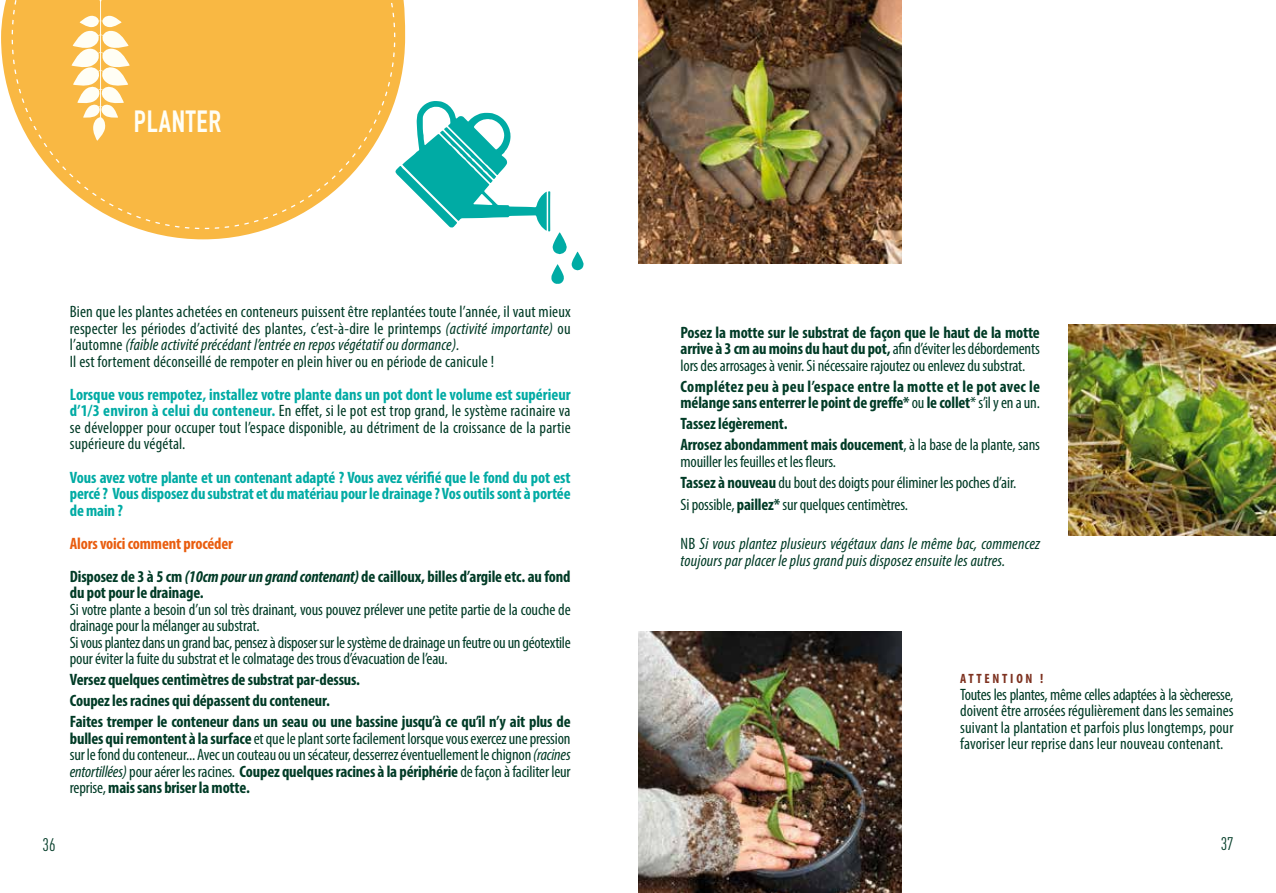
<style>
.page{position:relative;width:1276px;height:893px;background:#fff}
.page>*{position:absolute;margin:0;border:0;box-sizing:border-box;transform-origin:0 0}
.t1{font:700 30px "DIN Condensed";color:#fffef5}
.t2{font:18px "DIN Cond";color:#003b26}
.t3{font:condensed 16.5px/16.5px "Myriad Pro";letter-spacing:-.01em;color:#003b26;text-align:justify}
.t4{font:700 condensed 16.5px/21px "Myriad Pro";letter-spacing:-.01em;color:#003b26}
.t5{font:condensed 16.5px/16.5px "Myriad Pro";letter-spacing:.01em;color:#003b26}
.t6{font:700 condensed 16.5px/16.5px "Myriad Pro";letter-spacing:-.01em;color:#00aba4;text-align:justify}
.t7{font:italic condensed 16.5px/16.5px "Myriad Pro";letter-spacing:.01em;color:#003b26}
.t8{font:700 condensed 13.5px "Myriad Pro";letter-spacing:.2em;color:#7d311f}
.s1{font-style:italic}
.s2{font-weight:700;color:#00aba4}
.s3{color:#e95d0f}
.s4{font-weight:700}
.s5{font-weight:400}
.s6{font-style:normal}
</style>
<div class="page">
<svg style="left:1px;top:0;width:404px;height:239px"></svg>
<svg style="left:12px;top:0;width:383px;height:229px;background:#f9c25d"></svg>
<svg style="left:71px;top:0;width:59px;height:141px"></svg>
<svg style="left:395px;top:101px;width:189px;height:183px"></svg>
<img style="left:638px;top:631px;width:263px;height:262px">
<img style="left:638px;top:0;width:263px;height:264px">
<img style="left:1068px;top:325px;width:208px;height:211px">
<h1 class="t1" style="left:134px;top:103px;width:65px">PLANTER</h1>
<p class="t5" style="left:70px;top:304px;width:502px">Bien que les plantes achetées en conteneurs puissent être replantées toute l’année, il vaut mieux respecter les périodes d’activité des plantes, c’est-à-dire le printemps <span class="s1">(activité importante)</span> ou l’automne <span class="s1">(faible activité précédant l’entrée en repos végétatif ou dormance).<br></span>Il est fortement déconseillé de rempoter en plein hiver ou en période de canicule !</p>
<p class="t3" style="left:70px;top:386px;width:502px"><span class="s2">Lorsque vous rempotez, installez votre plante dans un pot dont le volume est supérieur d’1/3 environ à celui du conteneur.</span> En effet, si le pot est trop grand, le système racinaire va se développer pour occuper tout l’espace disponible, au détriment de la croissance de la partie supérieure du végétal.</p>
<p class="t6" style="left:70px;top:468px;width:502px">Vous avez votre plante et un contenant adapté ? Vous avez vérifié que le fond du pot est percé ? Vous disposez du substrat et du matériau pour le drainage ? Vos outils sont à portée de main ?</p>
<p class="t4" style="left:70px;top:526px;width:502px;line-height:33px"><span class="s3">Alors voici comment procéder<br></span>Disposez de 3 à 5 cm <span class="s1">(10cm pour un grand contenant)</span> de cailloux, billes d’argile etc. au fond</p>
<p class="t4" style="left:70px;top:582px;width:135px">du pot pour le drainage.</p>
<p class="t3" style="left:70px;top:601px;width:502px;text-align:left">Si votre plante a besoin d’un sol très drainant, vous pouvez prélever une petite partie de la couche de drainage pour la mélanger au substrat.<br>Si vous plantez dans un grand bac, pensez à disposer sur le système de drainage un feutre ou un géotextile pour éviter la fuite du substrat et le colmatage des trous d’évacuation de l’eau.</p>
<p class="t4" style="left:70px;top:669px;width:502px">Versez quelques centimètres de substrat par-dessus.<br>Coupez les racines qui dépassent du conteneur.<br>Faites tremper le conteneur dans un seau ou une bassine jusqu’à ce qu’il n’y ait plus de</p>
<p class="t3" style="left:70px;top:730px;width:502px"><span class="s4">bulles qui remontent à la surface</span> et que le plant sorte facilement lorsque vous exercez une pression sur le fond du conteneur... Avec un couteau ou un sécateur, desserrez éventuellement le chignon <span class="s1">(racines entortillées)</span> pour aérer les racines. <span class="s4">Coupez quelques racines à la périphérie</span> de façon à faciliter leur reprise, <span class="s4">mais sans briser la motte.</span></p>
<p class="t2" style="left:43px;top:834px;width:14px">36</p>
<p class="t3" style="left:680px;top:324px;width:361px"><span class="s4">Posez la motte sur le substrat de façon que le haut de la motte arrive à 3 cm au moins du haut du pot,</span> afin d’éviter les débordements lors des arrosages à venir. Si nécessaire rajoutez ou enlevez du substrat.</p>
<p class="t4" style="left:680px;top:378px;width:361px;line-height:16.5px">Complétez peu à peu l’espace entre la motte et le pot avec le mélange sans enterrer le point de greffe* <span class="s5">ou</span> le collet<span class="s5">* s’il y en a un.</span></p>
<p class="t4" style="left:680px;top:413px;width:361px">Tassez légèrement.<br>Arrosez abondamment mais doucement<span class="s5">, à la base de la plante, sans</span></p>
<p class="t3" style="left:680px;top:451px;width:337px;line-height:21px">mouiller les feuilles et les fleurs.<br><span class="s4">Tassez à nouveau</span> du bout des doigts pour éliminer les poches d’air.</p>
<p class="t3" style="left:680px;top:496px;width:229px">Si possible, <span class="s4">paillez*</span> sur quelques centimètres.</p>
<p class="t7" style="left:680px;top:535px;width:361px"><span class="s6">NB</span> Si vous plantez plusieurs végétaux dans le même bac, commencez toujours par placer le plus grand puis disposez ensuite les autres.</p>
<p class="t8" style="left:960px;top:670px;width:85px">ATTENTION !</p>
<p class="t3" style="left:960px;top:686px;width:275px">Toutes les plantes, même celles adaptées à la sècheresse, doivent être arrosées régulièrement dans les semaines suivant la plantation et parfois plus longtemps, pour favoriser leur reprise dans leur nouveau contenant.</p>
<p class="t2" style="left:1220px;top:833px;width:14px">37</p>
</div>
